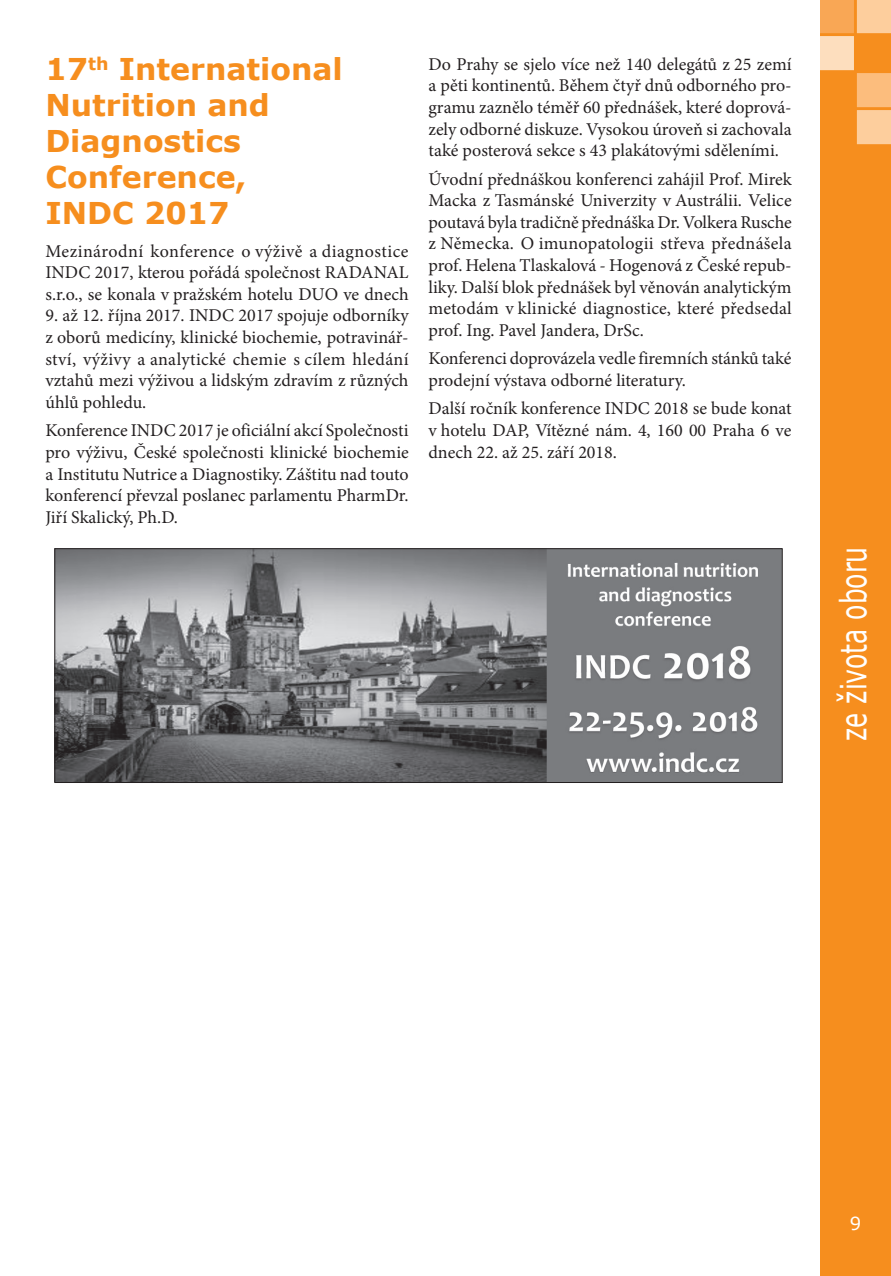
<style>
.page{position:relative;width:891px;height:1276px;background:#fff}
.page>*{position:absolute;margin:0;border:0;box-sizing:border-box;transform-origin:0 0}
.t1{font:36px "Verdana";color:#fff;scale:.7 1}
.t2{font:700 30px/36px "Verdana";color:#f68e1e}
.t3{font:18px/21.6px "Minion Pro";color:#231f20;text-align:justify}
</style>
<div class="page">
<div style="left:820px;top:0;width:70px;height:1276px;background:#f68e1e"></div>
<img style="left:56px;top:550px;width:724px;height:231px">
<div style="left:54px;top:548px;width:728px;height:235px;border:1px solid #231f20"></div>
<svg style="left:850px;top:1216px;width:9px;height:14px"></svg>
<h2 class="t2" style="left:45px;top:50px;width:299px">17<sup>th</sup> International<br>Nutrition and<br>Diagnostics<br>Conference,<br>INDC 2017</h2>
<p class="t3" style="left:45px;top:240px;width:364px">Mezinárodní konference o výživě a diagnostice INDC 2017, kterou pořádá společnost RADANAL s.r.o., se konala v pražském hotelu DUO ve dnech</p>
<p class="t3" style="left:45px;top:305px;width:364px">9. až 12. října 2017. INDC 2017 spojuje odborníky z oborů medicíny, klinické biochemie, potravinář&shy;ství, výživy a analytické chemie s cílem hledání vztahů mezi výživou a lidským zdravím z různých úhlů pohledu.</p>
<p class="t3" style="left:45px;top:420px;width:365px">Konference INDC 2017 je oficiální akcí Společnosti pro výživu, České společnosti klinické biochemie a Institutu Nutrice a Diagnostiky. Záštitu nad touto konferencí převzal poslanec parlamentu PharmDr.<br>Jiří Skalický, Ph.D.</p>
<p class="t3" style="left:428px;top:53px;width:364px">Do Prahy se sjelo více než 140 delegátů z 25 zemí a pěti kontinentů. Během čtyř dnů odborného pro&shy;gramu zaznělo téměř 60 přednášek, které doprová&shy;zely odborné diskuze. Vysokou úroveň si zachovala také posterová sekce s 43 plakátovými sděleními.</p>
<p class="t3" style="left:428px;top:168px;width:365px">Úvodní přednáškou konferenci zahájil Prof. Mirek Macka z Tasmánské Univerzity v Austrálii. Velice poutavá byla tradičně přednáška Dr. Volkera Rusche z Německa. O imunopatologii střeva přednášela prof. Helena Tlaskalová - Hogenová z České repub&shy;liky. Další blok přednášek byl věnován analytickým metodám v klinické diagnostice, které předsedal prof. Ing. Pavel Jandera, DrSc.</p>
<p class="t3" style="left:428px;top:348px;width:364px">Konferenci doprovázela vedle firemních stánků také prodejní výstava odborné literatury.</p>
<p class="t3" style="left:428px;top:398px;width:364px">Další ročník konference INDC 2018 se bude konat v hotelu DAP, Vítězné nám. 4, 160 00 Praha 6 ve dnech 22. až 25. září 2018.</p>
<h1 class="t1" style="left:828px;top:740px;width:279px;rotate:-90deg">ze života oboru</h1>
</div>
